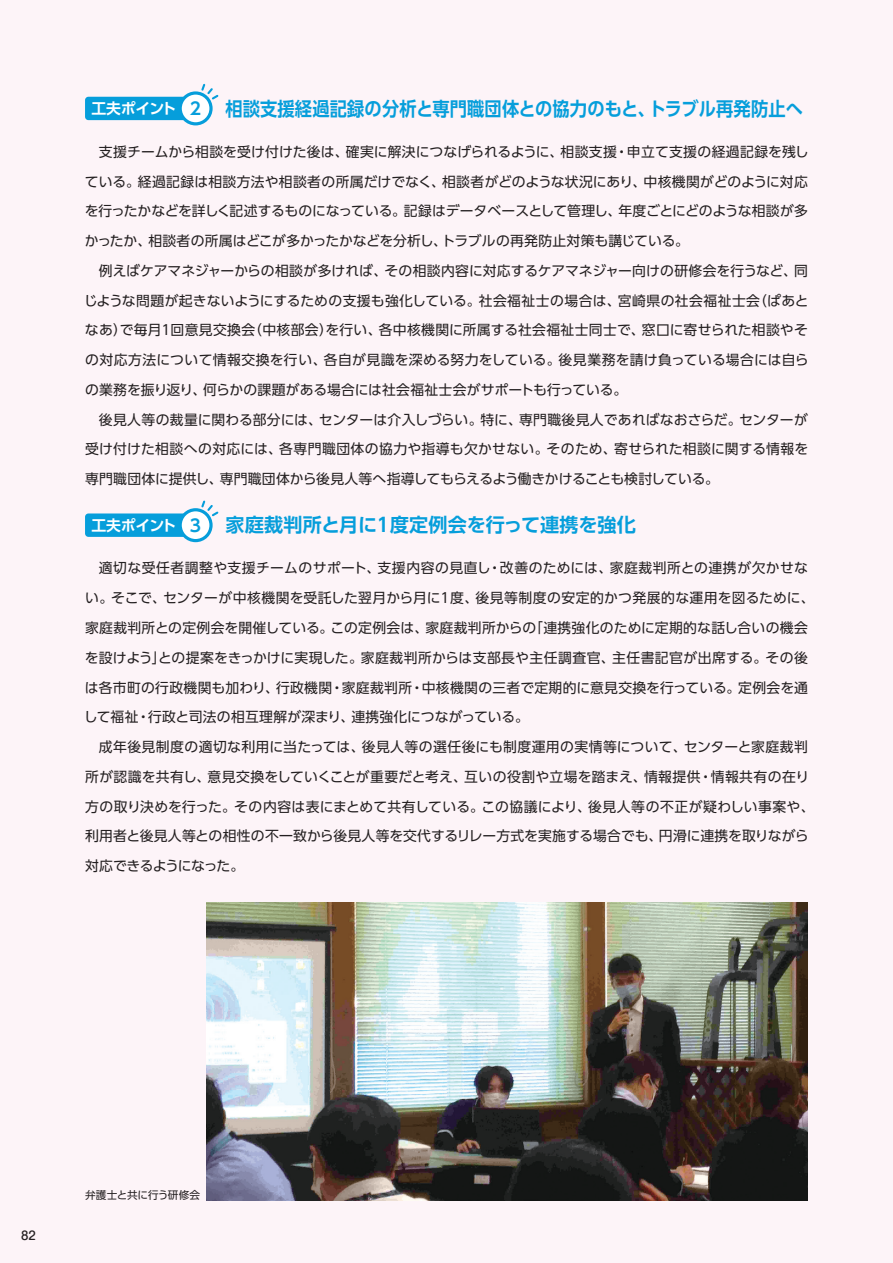
<style>
.page{position:relative;width:893px;height:1263px;background:#fdf4f8}
.page>*{position:absolute;margin:0;border:0;box-sizing:border-box;transform-origin:0 0}
.t1{font:700 19.2px "UD Shin Go Pro De";letter-spacing:.01em;color:#069edb;scale:.9 1}
.t2{font:700 19.2px "UD Shin Go Pro De";letter-spacing:.01em;color:#069edb}
.t3{font:700 14.85px "UD Shin Go Pro De";letter-spacing:-.03em;color:#fff}
.t4{font:13.8px/29.7px "UD Shin Go Pro";letter-spacing:.02em;color:#231f20;text-align:justify}
.t5{font:500 11.7px "Shin M Go Pro";color:#231f20}
.t6{font:10.65px "UD Shin Go Pro";letter-spacing:-.01em;color:#231f20}
.s1{font-size:16.95px;color:#069edb}
</style>
<div class="page">
<div style="left:85px;top:97px;width:111px;height:23px;background:#069edb;border-radius:3px"></div>
<div style="left:180px;top:93px;width:31px;height:31px;background:#fff;border-radius:50%"></div>
<div style="left:179px;top:91px;width:34px;height:34px;border:3px solid #069edb;border-radius:50%"></div>
<svg style="left:200px;top:83px;width:19px;height:18px"></svg>
<div style="left:85px;top:513px;width:111px;height:24px;background:#069edb;border-radius:3px"></div>
<div style="left:180px;top:510px;width:31px;height:31px;background:#fff;border-radius:50%"></div>
<div style="left:179px;top:508px;width:34px;height:34px;border:3px solid #069edb;border-radius:50%"></div>
<svg style="left:200px;top:500px;width:19px;height:18px"></svg>
<img style="left:207px;top:902px;width:601px;height:298px">
<p class="t3" style="left:91px;top:96px;width:111px">工夫ポイント <span class="s1">2</span></p>
<h1 class="t1" style="left:225px;top:93px;width:643px">相談支援経過記録の分析と専門職団体との協力のもと、トラブル再発防止へ</h1>
<p class="t4" style="left:85px;top:136px;width:726px;text-indent:14px">支援チームから相談を受け付けた後は、確実に解決につなげられるように、相談支援・申立て支援の経過記録を残している。経過記録は相談方法や相談者の所属だけでなく、相談者がどのような状況にあり、中核機関がどのように対応を行ったかなどを詳しく記述するものになっている。記録はデータベースとして管理し、年度ごとにどのような相談が多かったか、相談者の所属はどこが多かったかなどを分析し、トラブルの再発防止対策も講じている。</p>
<p class="t4" style="left:84px;top:255px;width:727px;text-indent:15px">例えばケアマネジャーからの相談が多ければ、その相談内容に対応するケアマネジャー向けの研修会を行うなど、同じような問題が起きないようにするための支援も強化している。社会福祉士の場合は、宮崎県の社会福祉士会（ぱあとなあ）で毎月１回意見交換会（中核部会）を行い、各中核機関に所属する社会福祉士同士で、窓口に寄せられた相談やその対応方法について情報交換を行い、各自が見識を深める努力をしている。後見業務を請け負っている場合には自らの業務を振り返り、何らかの課題がある場合には社会福祉士会がサポートも行っている。</p>
<p class="t4" style="left:85px;top:404px;width:725px;text-indent:14px">後見人等の裁量に関わる部分には、センターは介入しづらい。特に、専門職後見人であればなおさらだ。センターが受け付けた相談への対応には、各専門職団体の協力や指導も欠かせない。そのため、寄せられた相談に関する情報を専門職団体に提供し、専門職団体から後見人等へ指導してもらえるよう働きかけることも検討している。</p>
<p class="t3" style="left:91px;top:513px;width:111px">工夫ポイント <span class="s1">3</span></p>
<h1 class="t2" style="left:225px;top:509px;width:412px">家庭裁判所と月に1度定例会を行って連携を強化</h1>
<p class="t4" style="left:84px;top:553px;width:732px;text-align:left;text-indent:15px">適切な受任者調整や支援チームのサポート、支援内容の見直し・改善のためには、家庭裁判所との連携が欠かせない。そこで、センターが中核機関を受託した翌月から月に1度、後見等制度の安定的かつ発展的な運用を図るために、家庭裁判所との定例会を開催している。この定例会は、家庭裁判所からの「連携強化のために定期的な話し合いの機会を設けよう」との提案をきっかけに実現した。家庭裁判所からは支部長や主任調査官、主任書記官が出席する。その後は各市町の行政機関も加わり、行政機関・家庭裁判所・中核機関の三者で定期的に意見交換を行っている。定例会を通して福祉・行政と司法の相互理解が深まり、連携強化につながっている。</p>
<p class="t4" style="left:85px;top:732px;width:731px;text-align:left;text-indent:14px">成年後見制度の適切な利用に当たっては、後見人等の選任後にも制度運用の実情等について、センターと家庭裁判所が認識を共有し、意見交換をしていくことが重要だと考え、互いの役割や立場を踏まえ、情報提供・情報共有の在り方の取り決めを行った。その内容は表にまとめて共有している。この協議により、後見人等の不正が疑わしい事案や、利用者と後見人等との相性の不一致から後見人等を交代するリレー方式を実施する場合でも、円滑に連携を取りながら対応できるようになった。</p>
<p class="t5" style="left:21px;top:1226px;width:16px">82</p>
<p class="t6" style="left:85px;top:1186px;width:117px">弁護士と共に行う研修会</p>
</div>
